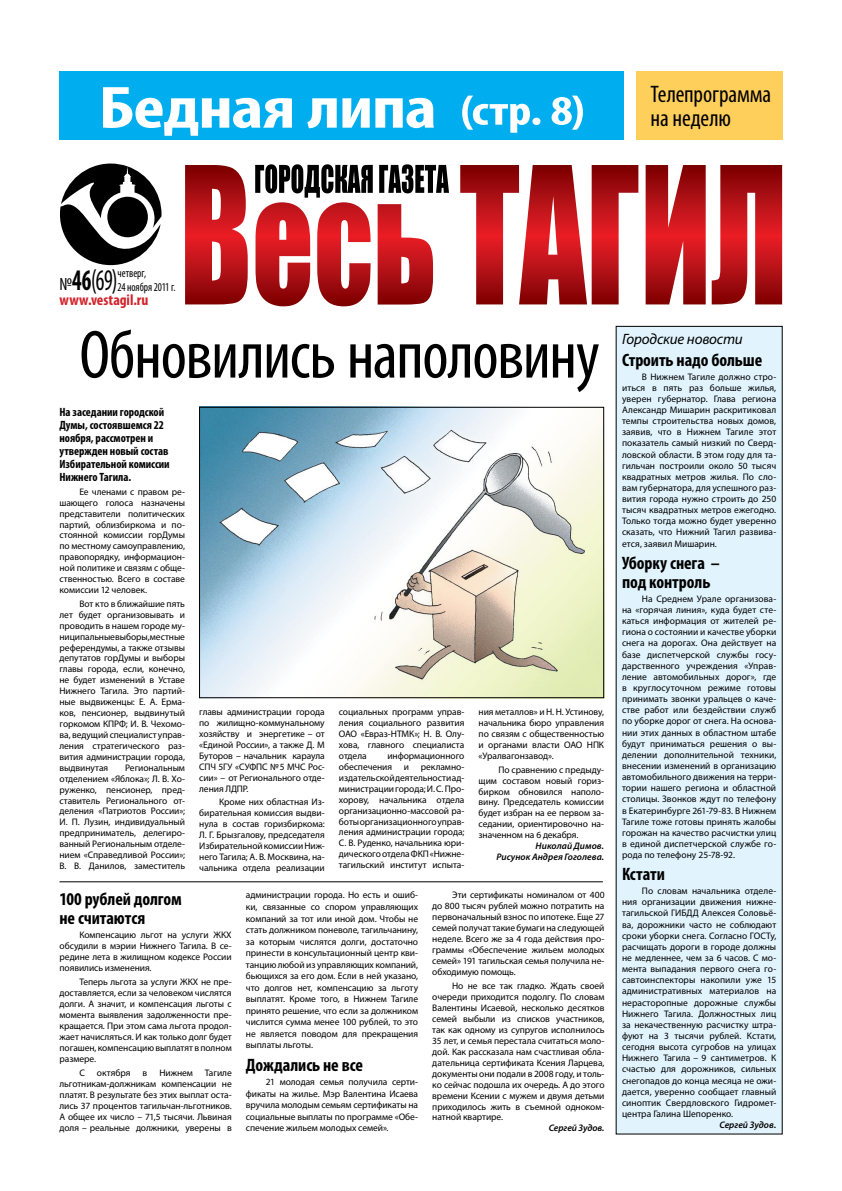
<style>
.page{position:relative;width:842px;height:1191px;background:#fff}
.page>*{position:absolute;margin:0;border:0;box-sizing:border-box;transform-origin:0 0}
.t1{font:condensed 68.6px "Myriad Pro";letter-spacing:-.02em;color:#000}
.t2{font:700 condensed 60px "Myriad Pro";letter-spacing:-.015em;color:#fff;scale:1.25 1}
.t3{font:condensed 30px "Myriad Pro";color:#000;scale:.75 1}
.t4{font:condensed 24px "Myriad Pro";letter-spacing:-.005em;color:#000}
.t5{font:700 condensed 18px/19.2px "Myriad Pro";letter-spacing:-.005em;color:#000}
.t6{font:700 condensed 15.4px "Myriad Pro";color:#d2232a}
.t7{font:italic 15px "Myriad Pro";letter-spacing:-.015em;color:#000}
.t8{font:700 condensed 12px/13px "Myriad Pro";letter-spacing:-.005em;color:#000}
.t9{font:condensed 12px/14px "Myriad Pro";letter-spacing:-.005em;color:#000;scale:.9 1}
.t10{font:9.5px/10.9px "Myriad Pro";letter-spacing:-.005em;color:#000;text-align:justify}
.t11{font:italic 600 9.5px/10.9px "Myriad Pro";color:#000;text-align:right}
.s1{font-size:42px}
.s2{font-size:18px}
.s3{font-weight:700}
</style>
<div class="page">
<svg style="left:60px;top:163px;width:102px;height:102px"></svg>
<svg style="left:255px;top:164px;width:191px;height:1px"></svg>
<svg style="left:185px;top:165px;width:597px;height:141px"></svg>
<div style="left:636px;top:71px;width:146px;height:68px;background:#ffcf5c"></div>
<div style="left:60px;top:71px;width:564px;height:68px;background:#00aeef"></div>
<div style="left:616px;top:326px;width:166px;height:808px;background:#e1f4fd"></div>
<img style="left:201px;top:409px;width:401px;height:287px">
<div style="left:199px;top:407px;width:405px;height:291px;border:1px solid #000"></div>
<hr style="left:60px;top:881px;width:543px;height:1px;background:#000">
<h2 class="t2" style="left:99px;top:70px;width:390px">Бедная липа <span class="s1">(стр. 8)</span></h2>
<h3 class="t4" style="left:651px;top:80px;width:122px">Телепрограмма</h3>
<h3 class="t4" style="left:651px;top:104px;width:82px">на неделю</h3>
<h3 class="t3" style="left:60px;top:262px;width:79px"><span class="s2">№</span><span class="s3">46</span>(69)</h3>
<p class="t9" style="left:118px;top:265px;width:66px">четверг,<br>24 ноября 2011 г.</p>
<h3 class="t6" style="left:60px;top:291px;width:90px">www.vestagil.ru</h3>
<h1 class="t1" style="left:79px;top:313px;width:522px">Обновились наполовину</h1>
<p class="t8" style="left:60px;top:405px;width:112px">На заседании городской<br>Думы, состоявшемся 22 ноября, рассмотрен и утвержден новый состав<br>Избирательной комиссии<br>Нижнего Тагила.</p>
<p class="t10" style="left:60px;top:486px;width:127px;text-indent:20px">Ее членами с правом ре‑ шающего голоса назначены представители политических партий, облизбиркома и по‑ стоянной комиссии горДумы по местному самоуправлению, правопорядку, информацион‑ ной политике и связям с обще‑ ственностью. Всего в составе комиссии 12 человек.</p>
<p class="t10" style="left:60px;top:598px;width:127px;text-indent:20px">Вот кто в ближайшие пять лет будет организовывать и проводить в нашем городе му‑ ниципальные выборы, местные референдумы, а также отзывы депутатов горДумы и выборы главы города, если, конечно, не будет изменений в Уставе Нижнего Тагила. Это партий‑ ные выдвиженцы: Е. А. Ерма‑ ков, пенсионер, выдвинутый горкомом КПРФ; И. В. Чехомо‑ ва, ведущий специалист управ‑ ления стратегического раз‑ вития администрации города, выдвинутая</p>
<p class="t10" style="left:60px;top:762px;width:127px;text-indent:66px">Региональным отделением «Яблока»; Л. В. Хо‑ руженко, пенсионер, пред‑ ставитель Регионального от‑ деления «Патриотов России»; И. П. Лузин, индивидуальный предприниматель, делегиро‑ ванный Региональным отделе‑ нием «Справедливой России»; В. В. Данилов, заместитель</p>
<p class="t10" style="left:199px;top:706px;width:127px">главы администрации города по жилищно-коммунальному хозяйству и энергетике – от «Единой России», а также Д. М Буторов – начальник караула СПЧ 5ГУ «СУФПС №5 МЧС Рос‑ сии» – от Регионального отде‑ ления ЛДПР.</p>
<p class="t10" style="left:199px;top:796px;width:127px;text-indent:20px">Кроме них областная Из‑ бирательная комиссия выдви‑ нула в состав горизбиркома:<br>Л. Г. Брызгалову, председателя Избирательной комиссии Ниж‑ него Тагила; А. В. Москвина, на‑ чальника отдела реализации</p>
<p class="t10" style="left:339px;top:706px;width:127px">социальных программ управ‑ ления социального развития ОАО «Евраз-НТМК»; Н. В. Олу‑ хова, главного специалиста отдела</p>
<p class="t10" style="left:339px;top:750px;width:127px;text-indent:49px">информационного обеспечения и рекламно&shy;издательской деятельности ад‑ министрации города; И.С.Про‑ хорову, начальника отдела организационно-массовой ра‑ боты организационного управ‑ ления администрации города; С. В. Руденко, начальника юри‑ дического отдела ФКП «Нижне‑ тагильский институт испыта‑</p>
<p class="t10" style="left:479px;top:706px;width:127px">ния металлов» и Н. Н. Устинову, начальника бюро управления по связям с общественностью и органами власти ОАО НПК «Уралвагонзавод».</p>
<p class="t10" style="left:479px;top:764px;width:127px;text-indent:20px">По сравнению с предыду‑ щим составом новый гориз‑ бирком обновился наполо‑ вину. Председатель комиссии будет избран на ее первом за‑ седании, ориентировочно на‑ значенном на 6 декабря.</p>
<p class="t11" style="left:496px;top:840px;width:109px">Николай Димов.<br>Рисунок Андрея Гоголева.</p>
<h3 class="t5" style="left:60px;top:889px;width:124px">100 рублей долгом не считаются</h3>
<p class="t10" style="left:60px;top:929px;width:174px;text-indent:20px">Компенсацию льгот на услуги ЖКХ обсудили в мэрии Нижнего Тагила. В се‑ редине лета в жилищном кодексе России появились изменения.</p>
<p class="t10" style="left:60px;top:976px;width:174px;text-indent:20px">Теперь льгота за услуги ЖКХ не пре‑ доставляется, если за человеком числятся долги. А значит, и компенсация льготы с момента выявления задолженности пре‑ кращается. При этом сама льгота продол‑ жает начисляться. И как только долг будет погашен, компенсацию выплатят в полном размере.</p>
<p class="t10" style="left:79px;top:1067px;width:7px">С</p>
<p class="t10" style="left:97px;top:1067px;width:35px">октября</p>
<p class="t10" style="left:143px;top:1067px;width:6px">в</p>
<p class="t10" style="left:159px;top:1067px;width:35px">Нижнем</p>
<p class="t10" style="left:60px;top:1067px;width:174px;text-indent:145px">Тагиле льготникам-должникам компенсации не платят. В результате без этих выплат оста‑ лись 37 процентов тагильчан-льготников.<br>А общее их число – 71,5 тысячи. Львиная доля – реальные должники, уверены в</p>
<p class="t10" style="left:246px;top:889px;width:174px;line-height:11.5px">администрации города. Но есть и ошиб‑ ки, связанные со спором управляющих компаний за тот или иной дом. Чтобы не стать должником поневоле, тагильчанину, за которым числятся долги, достаточно принести в консультационный центр кви‑ танцию любой из управляющих компаний, бьющихся за его дом. Если в ней указано, что долгов нет, компенсацию за льготу выплатят. Кроме того, в Нижнем Тагиле принято решение, что если за должником числится сумма менее 100 рублей, то это не является поводом для прекращения выплаты льготы.</p>
<h3 class="t5" style="left:246px;top:1055px;width:118px">Дождались не все</h3>
<p class="t10" style="left:246px;top:1076px;width:174px;line-height:11.5px;text-indent:20px">21 молодая семья получила серти‑ фикаты на жилье. Мэр Валентина Исаева вручила молодым семьям сертификаты на социальные выплаты по программе «Обе‑ спечение жильем молодых семей».</p>
<p class="t10" style="left:432px;top:889px;width:174px;text-indent:20px">Эти сертификаты номиналом от 400 до 800 тысяч рублей можно потратить на первоначальный взнос по ипотеке. Еще 27 семей получат такие бумаги на следующей неделе. Всего же за 4 года действия про‑ граммы «Обеспечение жильем молодых семей» 191 тагильская семья получила не‑ обходимую помощь.</p>
<p class="t10" style="left:432px;top:980px;width:174px;text-indent:20px">Но не все так гладко. Ждать своей очереди приходится подолгу. По словам Валентины Исаевой, несколько десятков семей выбыли из списков участников, так как одному из супругов исполнилось 35 лет, и семья перестала считаться моло‑ дой. Как рассказала нам счастливая обла‑ дательница сертификата Ксения Ларцева, документы они подали в 2008 году, и толь‑ ко сейчас подошла их очередь. А до этого времени Ксении с мужем и двумя детьми приходилось жить в съемной одноком‑ натной квартире.</p>
<p class="t11" style="left:549px;top:1122px;width:57px">Сергей Зудов.</p>
<h3 class="t7" style="left:622px;top:329px;width:122px">Городские новости</h3>
<h3 class="t5" style="left:622px;top:349px;width:142px">Строить надо больше</h3>
<p class="t10" style="left:622px;top:371px;width:156px;text-indent:20px">В Нижнем Тагиле должно стро‑ иться в пять раз больше жилья, уверен губернатор. Глава региона Александр Мишарин раскритиковал темпы строительства новых домов, заявив, что в Нижнем Тагиле этот показатель самый низкий по Сверд‑ ловской области. В этом году для та‑ гильчан построили около 50 тысяч квадратных метров жилья. По сло‑ вам губернатора, для успешного раз‑ вития города нужно строить до 250 тысяч квадратных метров ежегодно.<br>Только тогда можно будет уверенно сказать, что Нижний Тагил развива‑ ется, заявил Мишарин.</p>
<h3 class="t5" style="left:622px;top:553px;width:99px">Уборку снега – под контроль</h3>
<p class="t10" style="left:622px;top:593px;width:156px;text-indent:20px">На Среднем Урале организова‑ на «горячая линия», куда будет сте‑ каться информация от жителей ре‑ гиона о состоянии и качестве уборки снега на дорогах. Она действует на базе диспетчерской службы госу‑ дарственного учреждения «Управ‑ ление автомобильных дорог», где в круглосуточном режиме готовы принимать звонки уральцев о каче‑ стве работ или бездействии служб по уборке дорог от снега. На основа‑ нии этих данных в областном штабе будут приниматься решения о вы‑ делении дополнительной техники, внесении изменений в организацию автомобильного движения на терри‑ тории нашего региона и областной столицы. Звонков ждут по телефону в Екатеринбурге 261‑79‑83. В Нижнем Тагиле тоже готовы принять жалобы горожан на качество расчистки улиц в единой диспетчерской службе го‑ рода по телефону 25‑78‑92.</p>
<h3 class="t5" style="left:622px;top:864px;width:44px">Кстати</h3>
<p class="t10" style="left:622px;top:885px;width:156px;text-indent:20px">По словам начальника отделе‑ ния организации движения нижне‑ тагильской ГИБДД Алексея Соловьё‑ ва, дорожники часто не соблюдают сроки уборки снега. Согласно ГОСТу, расчищать дороги в городе должны не медленнее, чем за 6 часов. С мо‑ мента выпадания первого снега го‑ савтоинспекторы накопили уже 15 административных материалов на нерасторопные дорожные службы Нижнего Тагила. Должностных лиц за некачественную расчистку штра‑ фуют на 3 тысячи рублей. Кстати, сегодня высота сугробов на улицах Нижнего Тагила – 9 сантиметров. К счастью для дорожников, сильных снегопадов до конца месяца не ожи‑ дается, уверенно сообщает главный синоптик Свердловского Гидромет‑ центра Галина Шепоренко.</p>
<p class="t11" style="left:719px;top:1119px;width:58px">Сергей Зудов.</p>
</div>
